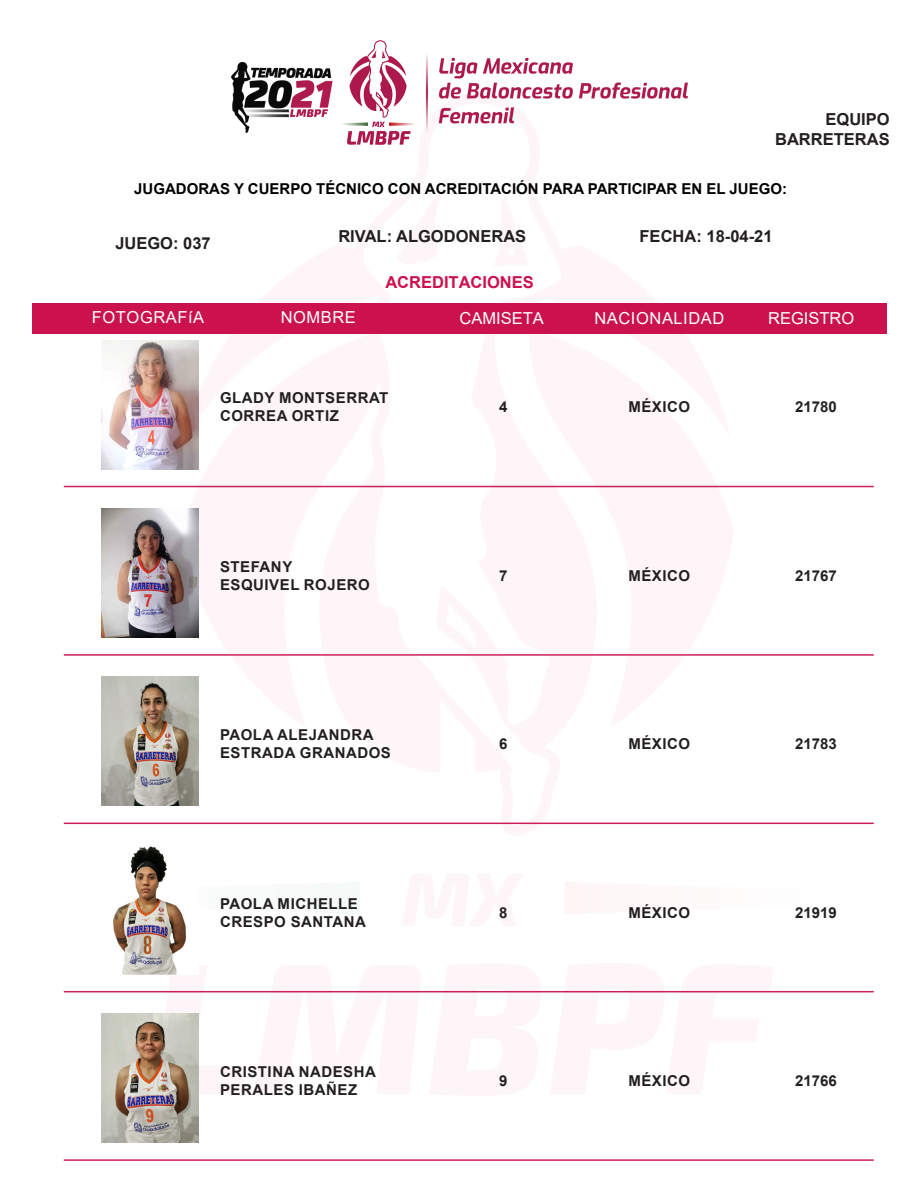
<style>
.page{position:relative;width:918px;height:1188px;background:#fff}
.page>*{position:absolute;margin:0;border:0;box-sizing:border-box;transform-origin:0 0}
.t1{font:700 16.5px/19.8px "Arial";color:#231f20;text-align:right}
.t2{font:16.5px "Arial";letter-spacing:.035em;color:#fff}
.t3{font:16.5px "Arial";color:#fff}
.t4{font:700 16.5px "Arial";color:#cc124c}
.t5{font:700 15px/18px "Arial";letter-spacing:.035em;color:#231f20}
.t6{font:700 15px "Arial";color:#000}
</style>
<div class="page">
<svg style="left:146px;top:974px;width:639px;height:132px"></svg>
<svg style="left:360px;top:485px;width:204px;height:340px"></svg>
<div style="left:33px;top:303px;width:854px;height:31px;background:#cc124c"></div>
<img style="left:232px;top:40px;width:455px;height:105px">
<img style="left:102px;top:340px;width:96px;height:129px">
<hr style="left:64px;top:486px;width:810px;height:1px;background:#cc1f56">
<img style="left:102px;top:509px;width:96px;height:129px">
<hr style="left:64px;top:654px;width:810px;height:2px;background:#cc1f56">
<img style="left:102px;top:677px;width:96px;height:129px">
<hr style="left:64px;top:823px;width:810px;height:1px;background:#cc1f56">
<img style="left:113px;top:846px;width:74px;height:128px">
<hr style="left:64px;top:991px;width:810px;height:1px;background:#cc1f56">
<img style="left:102px;top:1014px;width:96px;height:129px">
<hr style="left:64px;top:1159px;width:810px;height:2px;background:#cc1f56">
<p class="t1" style="left:775px;top:110px;width:116px">EQUIPO<br>BARRETERAS</p>
<p class="t6" style="left:134px;top:178px;width:654px">JUGADORAS Y CUERPO TÉCNICO CON ACREDITACIÓN PARA PARTICIPAR EN EL JUEGO:</p>
<p class="t1" style="left:115px;top:233px;width:97px">JUEGO: 037</p>
<p class="t1" style="left:338px;top:227px;width:189px">RIVAL: ALGODONERAS</p>
<p class="t1" style="left:640px;top:227px;width:134px">FECHA: 18-04-21</p>
<p class="t4" style="left:385px;top:271px;width:150px">ACREDITACIONES</p>
<p class="t2" style="left:92px;top:306px;width:114px">FOTOGRAFíA</p>
<p class="t2" style="left:281px;top:306px;width:77px">NOMBRE</p>
<p class="t3" style="left:460px;top:307px;width:86px">CAMISETA</p>
<p class="t3" style="left:768px;top:307px;width:88px">REGISTRO</p>
<p class="t2" style="left:594px;top:307px;width:131px">NACIONALIDAD</p>
<p class="t5" style="left:220px;top:389px;width:170px">GLADY MONTSERRAT</p>
<p class="t5" style="left:220px;top:407px;width:120px">CORREA ORTIZ</p>
<p class="t5" style="left:211px;top:390px;width:182px">&lt;&lt;NOMBRE COMPLETO (APELLIDOS)&gt;&gt;</p>
<p class="t5" style="left:220px;top:558px;width:74px">STEFANY</p>
<p class="t5" style="left:220px;top:576px;width:151px">ESQUIVEL ROJERO</p>
<p class="t5" style="left:220px;top:726px;width:155px">PAOLA ALEJANDRA</p>
<p class="t5" style="left:220px;top:744px;width:172px">ESTRADA GRANADOS</p>
<p class="t5" style="left:220px;top:894px;width:139px">PAOLA MICHELLE</p>
<p class="t5" style="left:220px;top:912px;width:148px">CRESPO SANTANA</p>
<p class="t5" style="left:220px;top:1063px;width:157px">CRISTINA NADESHA</p>
<p class="t5" style="left:220px;top:1081px;width:139px">PERALES IBAÑEZ</p>
<p class="t5" style="left:499px;top:398px;width:10px">4</p>
<p class="t5" style="left:628px;top:398px;width:63px">MÉXICO</p>
<p class="t5" style="left:795px;top:398px;width:43px">21780</p>
<p class="t5" style="left:499px;top:567px;width:10px">7</p>
<p class="t5" style="left:628px;top:567px;width:63px">MÉXICO</p>
<p class="t5" style="left:795px;top:567px;width:43px">21767</p>
<p class="t5" style="left:499px;top:735px;width:10px">6</p>
<p class="t5" style="left:628px;top:735px;width:63px">MÉXICO</p>
<p class="t5" style="left:795px;top:735px;width:43px">21783</p>
<p class="t5" style="left:499px;top:903px;width:10px">8</p>
<p class="t5" style="left:628px;top:903px;width:63px">MÉXICO</p>
<p class="t5" style="left:795px;top:903px;width:43px">21919</p>
<p class="t5" style="left:499px;top:1072px;width:10px">9</p>
<p class="t5" style="left:628px;top:1072px;width:63px">MÉXICO</p>
<p class="t5" style="left:795px;top:1072px;width:43px">21766</p>
</div>
